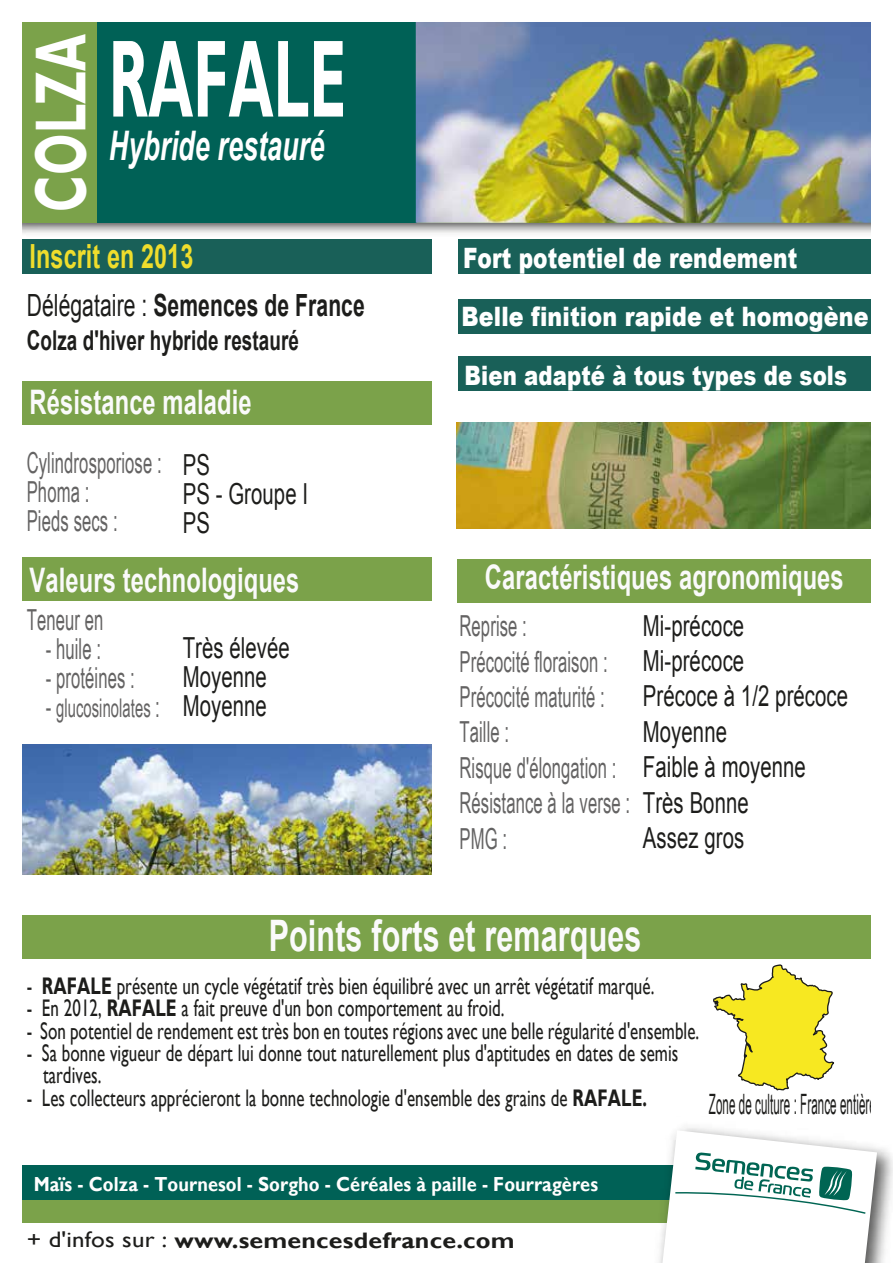
<style>
.page{position:relative;width:893px;height:1263px;background:#fff}
.page>*{position:absolute;margin:0;border:0;box-sizing:border-box;transform-origin:0 0}
.t1{font:700 110.7px "Gill Sans";letter-spacing:.005em;color:#fff;scale:.52 1}
.t2{font:700 72px "Gill Sans";color:#fff;scale:.66 1}
.t3{font:700 43.5px "Arial";letter-spacing:.005em;color:#fafafa;scale:.7 1}
.t4{font:italic 700 40.8px "Arial";letter-spacing:.005em;color:#fff;scale:.66 1}
.t5{font:700 33.75px "Arial";letter-spacing:.005em;color:#fafafa;scale:.7 1}
.t6{font:700 33.3px "Arial";letter-spacing:.005em;color:#efdd2c;scale:.7 1}
.t7{font:700 30.6px "Arial";letter-spacing:.005em;color:#1d1d1b;scale:.69 1}
.t8{font:28.95px/35.4px "Arial Narrow";letter-spacing:.005em;color:#646363;scale:.7 1}
.t9{font:28.95px/35.4px "Arial";letter-spacing:.005em;color:#1d1d1b;scale:.7 1}
.t10{font:28.05px "Arial Narrow";letter-spacing:.005em;color:#1d1d1b;scale:.5 1}
.t11{font:900 28.05px "Arial";letter-spacing:.005em;color:#fff;scale:.77 1}
.t12{font:700 27.3px "Arial";letter-spacing:.005em;color:#1d1d1b;scale:.69 1}
.t13{font:900 26.7px "Arial";letter-spacing:.005em;color:#fff;scale:.83 1}
.t14{font:900 26.7px "Arial";letter-spacing:.005em;color:#fff;scale:.79 1}
.t15{font:25.8px "Arial Narrow";letter-spacing:.005em;color:#646363;scale:.7 1}
.t16{font:24px "Gill Sans";letter-spacing:.005em;color:#1d1d1b;scale:.71 1}
.t17{font:700 22.35px "Gill Sans";letter-spacing:.01em;color:#1d1d1b;scale:1.11 1}
.t18{font:700 20.25px "Gill Sans";letter-spacing:.005em;color:#fffefe;scale:.89 1}
.s1{font-weight:400}
.s2{font-size:28.95px}
.s3{font-family:"Arial";color:#1d1d1b}
.s4{font-weight:700}
</style>
<div class="page">
<div style="left:8px;top:1165px;width:885px;height:40px;background:#006156"></div>
<img style="left:22px;top:223px;width:849px;height:368px">
<div style="left:13px;top:16px;width:838px;height:207px;background:#7ba24a"></div>
<div style="left:97px;top:0;width:320px;height:223px;background:#006156"></div>
<img style="left:416px;top:22px;width:455px;height:201px">
<div style="left:0;top:239px;width:432px;height:35px;background:#196058"></div>
<div style="left:458px;top:559px;width:435px;height:44px;background:#7ba24a"></div>
<div style="left:0;top:381px;width:432px;height:44px;background:#7ba24a"></div>
<div style="left:0;top:557px;width:432px;height:44px;background:#7ba24a"></div>
<div style="left:0;top:915px;width:893px;height:44px;background:#7ba24a"></div>
<img style="left:22px;top:744px;width:410px;height:131px">
<img style="left:456px;top:422px;width:415px;height:107px">
<svg style="left:713px;top:964px;width:122px;height:127px"></svg>
<div style="left:0;top:1201px;width:793px;height:22px;background:#7ba24a"></div>
<div style="left:0;top:0;width:21px;height:1263px;background:#fff"></div>
<div style="left:0;top:0;width:893px;height:22px;background:#fff"></div>
<div style="left:872px;top:0;width:21px;height:1263px;background:#fff"></div>
<img style="left:640px;top:1127px;width:253px;height:136px">
<svg style="left:662px;top:1130px;width:215px;height:133px"></svg>
<h2 class="t2" style="left:18px;top:211px;width:270px;rotate:-90deg">COLZA</h2>
<h1 class="t1" style="left:109px;top:13px;width:457px">RAFALE</h1>
<h3 class="t4" style="left:109px;top:118px;width:328px">Hybride restauré</h3>
<h3 class="t6" style="left:30px;top:234px;width:235px">Inscrit en 2013</h3>
<p class="t7" style="left:27px;top:285px;width:491px"><span class="s1">Délégataire :</span> Semences de France</p>
<p class="t12" style="left:27px;top:322px;width:396px">Colza d'hiver hybride restauré</p>
<h3 class="t5" style="left:30px;top:379px;width:319px">Résistance maladie</h3>
<p class="t8" style="left:27px;top:448px;width:194px;line-height:29px">Cylindrosporiose :<br>Phoma :<br>Pieds secs :</p>
<p class="t9" style="left:183px;top:450px;width:181px;line-height:29px">PS<br>PS - Groupe I<br>PS</p>
<h3 class="t5" style="left:30px;top:558px;width:387px">Valeurs technologiques</h3>
<p class="t8" style="left:27px;top:601px;width:111px">Teneur en</p>
<p class="t8" style="left:46px;top:630px;width:81px">- huile :</p>
<p class="t8" style="left:46px;top:659px;width:129px">- protéines :</p>
<p class="t15" style="left:46px;top:689px;width:164px"><span class="s2">-</span> glucosinolates <span class="s2">:</span></p>
<p class="t9" style="left:183px;top:634px;width:155px;line-height:29px">Très élevée<br>Moyenne<br>Moyenne</p>
<p class="t11" style="left:463px;top:237px;width:436px">Fort potentiel de rendement</p>
<p class="t13" style="left:462px;top:297px;width:492px">Belle finition rapide et homogène</p>
<p class="t14" style="left:465px;top:356px;width:486px">Bien adapté à tous types de sols</p>
<h3 class="t5" style="left:485px;top:555px;width:514px">Caractéristiques agronomiques</h3>
<p class="t9" style="left:643px;top:608px;width:295px">Mi-précoce<br>Mi-précoce<br>Précoce à 1/2 précoce<br>Moyenne<br>Faible à moyenne</p>
<p class="t8" style="left:459px;top:607px;width:415px">Reprise :<br>Précocité floraison :<br>Précocité maturité :<br>Taille :<br>Risque d'élongation :<br>Résistance à la verse : <span class="s3">Très Bonne<br></span>PMG :</p>
<p class="t9" style="left:643px;top:820px;width:146px">Assez gros</p>
<h3 class="t3" style="left:269px;top:907px;width:534px">Points forts et remarques</h3>
<p class="t16" style="left:27px;top:972px;width:885px">- <span class="s4">RAFALE</span> présente un cycle végétatif très bien équilibré avec un arrêt végétatif marqué.</p>
<p class="t16" style="left:27px;top:994px;width:675px">- En 2012, <span class="s4">RAFALE</span> a fait preuve d'un bon comportement au froid.</p>
<p class="t16" style="left:27px;top:1017px;width:949px">- Son potentiel de rendement est très bon en toutes régions avec une belle régularité d'ensemble.</p>
<p class="t16" style="left:27px;top:1039px;width:919px">- Sa bonne vigueur de départ lui donne tout naturellement plus d'aptitudes en dates de semis</p>
<p class="t16" style="left:27px;top:1084px;width:875px">- Les collecteurs apprécieront la bonne technologie d'ensemble des grains de <span class="s4">RAFALE.</span></p>
<p class="t16" style="left:43px;top:1061px;width:84px">tardives.</p>
<p class="t10" style="left:709px;top:1083px;width:335px">Zone de culture : France entière</p>
<p class="t18" style="left:34px;top:1172px;width:636px">Maïs - Colza - Tournesol - Sorgho - Céréales à paille - Fourragères</p>
<p class="t17" style="left:27px;top:1227px;width:441px"><span class="s1">+ d'infos sur :</span> www.semencesdefrance.com</p>
</div>
